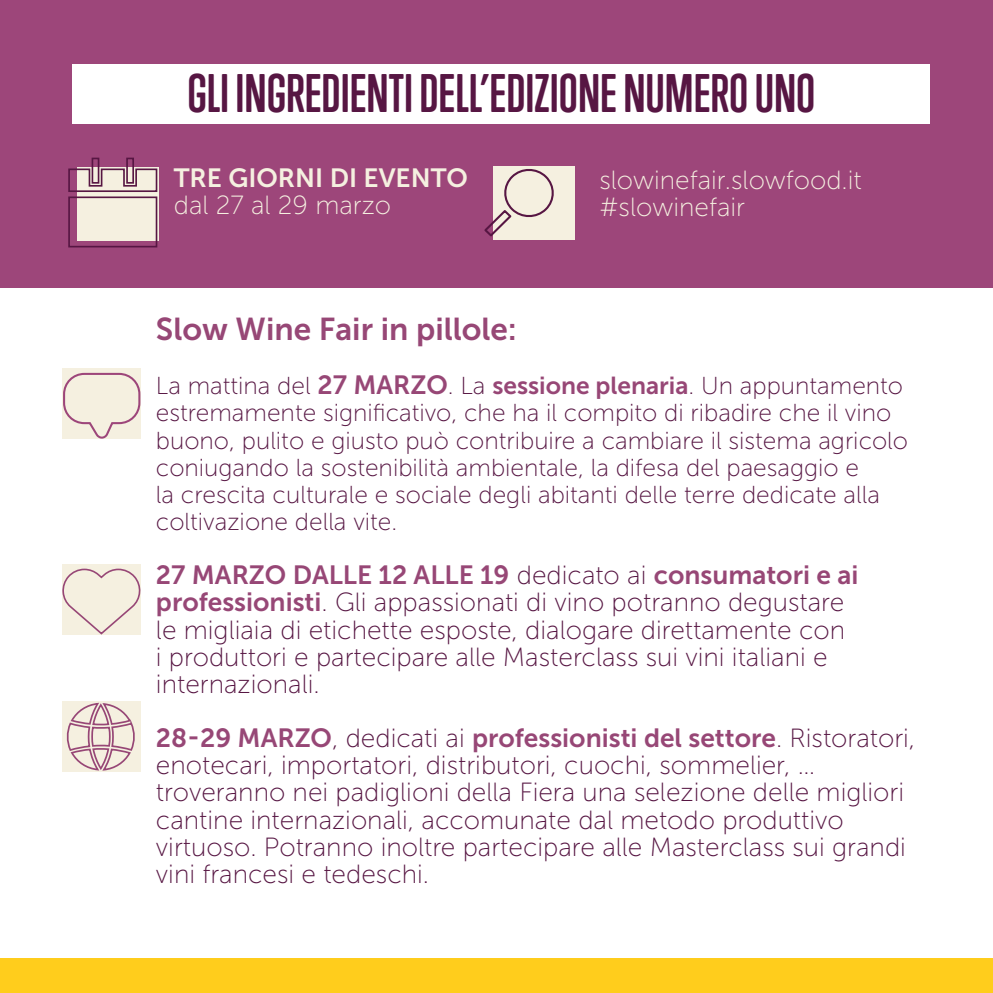
<style>
.page{position:relative;width:993px;height:993px;background:#fff}
.page>*{position:absolute;margin:0;border:0;box-sizing:border-box;transform-origin:0 0}
.t1{font:700 49.52px "Trump Soft Pro";color:#571643}
.t2{font:31.5px "Museo Sans 700";color:#974776}
.t3{font:26.25px/27.1px "Museo Sans 100";color:#571643}
.t4{font:26.25px "Museo Sans 700";color:#974776}
.t5{font:26.25px/27.1px "Museo Sans 100";color:#f5f0e0}
.t6{font:26.25px "Museo Sans 700";color:#f5f0e0}
.t7{font:24.5px/27.1px "Museo Sans 100";color:#571643}
.s1{font-family:"Museo Sans 700";font-size:26.25px;color:#974776}
.s2{font-family:"Museo Sans 700";color:#974776}
.s3{font-family:"Museo Sans 100";color:#571643}
</style>
<div class="page">
<div style="left:62px;top:701px;width:78px;height:70px;background:#f5f0e0"></div>
<div style="left:62px;top:564px;width:78px;height:70px;background:#f5f0e0"></div>
<div style="left:0;top:0;width:992px;height:288px;background:#9d467a"></div>
<div style="left:72px;top:64px;width:857px;height:59px;background:#fff"></div>
<svg style="left:62px;top:567px;width:79px;height:68px"></svg>
<div style="left:62px;top:368px;width:78px;height:70px;background:#f5f0e0"></div>
<svg style="left:62px;top:372px;width:79px;height:67px"></svg>
<div style="left:0;top:958px;width:992px;height:34px;background:#ffcd1c"></div>
<svg style="left:67px;top:702px;width:68px;height:69px"></svg>
<div style="left:77px;top:167px;width:82px;height:73px;background:#f5f0e0"></div>
<div style="left:68px;top:196px;width:89px;height:51px;border:2px solid #571643"></div>
<svg style="left:68px;top:168px;width:90px;height:24px"></svg>
<div style="left:92px;top:158px;width:7px;height:26px;border:2px solid #571643"></div>
<div style="left:126px;top:158px;width:8px;height:26px;border:2px solid #571643"></div>
<div style="left:492px;top:166px;width:82px;height:73px;background:#f5f0e0"></div>
<svg style="left:484px;top:166px;width:70px;height:72px"></svg>
<h1 class="t1" style="left:187px;top:63px;width:629px">GLI INGREDIENTI DELL’EDIZIONE NUMERO UNO</h1>
<p class="t6" style="left:174px;top:163px;width:295px">TRE GIORNI DI EVENTO</p>
<p class="t5" style="left:174px;top:191px;width:219px">dal 27 al 29 marzo</p>
<p class="t5" style="left:599px;top:166px;width:264px">slowinefair.slowfood.it #slowinefair</p>
<p class="t2" style="left:156px;top:311px;width:362px">Slow Wine Fair in pillole:</p>
<p class="t7" style="left:156px;top:372px;width:753px">La mattina del <span class="s1">27 MARZO</span>. La <span class="s2">sessione plenaria</span>. Un appuntamento estremamente significativo, che ha il compito di ribadire che il vino buono, pulito e giusto può contribuire a cambiare il sistema agricolo coniugando la sostenibilità ambientale, la difesa del paesaggio e<br>la crescita culturale e sociale degli abitanti delle terre dedicate alla coltivazione della vite.</p>
<p class="t4" style="left:156px;top:560px;width:703px">27 MARZO DALLE 12 ALLE 19 <span class="s3">dedicato ai</span> consumatori e ai</p>
<p class="t3" style="left:156px;top:589px;width:690px"><span class="s2">professionisti</span>. Gli appassionati di vino potranno degustare le migliaia di etichette esposte, dialogare direttamente con i produttori e partecipare alle Masterclass sui vini italiani e internazionali.</p>
<p class="t4" style="left:156px;top:723px;width:760px">28-29 MARZO<span class="s3">, dedicati ai</span> professionisti del settore<span class="s3">. Ristoratori,</span></p>
<p class="t3" style="left:156px;top:751px;width:751px">enotecari, importatori, distributori, cuochi, sommelier, … troveranno nei padiglioni della Fiera una selezione delle migliori cantine internazionali, accomunate dal metodo produttivo virtuoso. Potranno inoltre partecipare alle Masterclass sui grandi vini francesi e tedeschi.</p>
</div>
